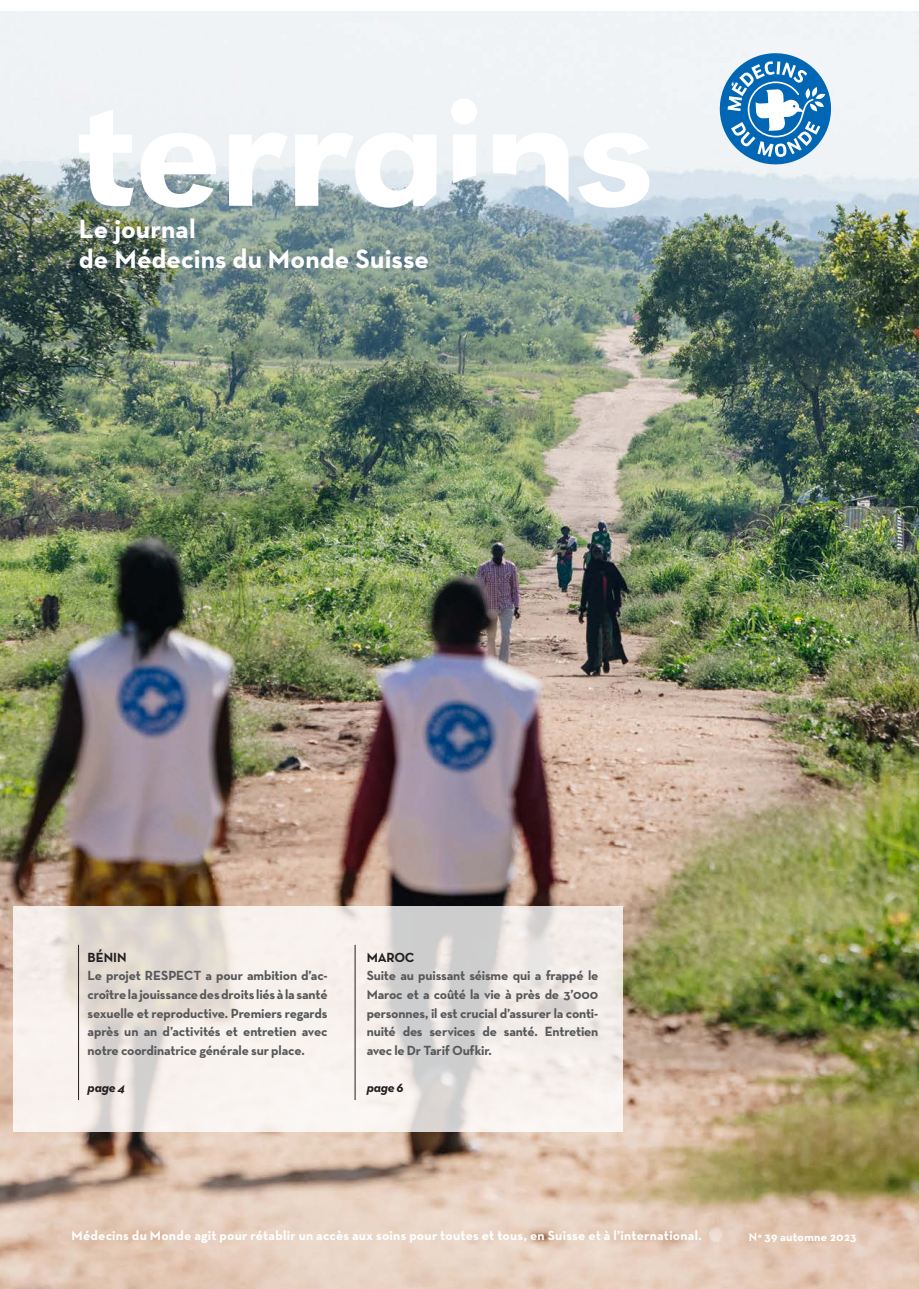
<style>
.page{position:relative;width:919px;height:1289px;background:#fff}
.page>*{position:absolute;margin:0;border:0;box-sizing:border-box;transform-origin:0 0}
.t1{font:700 27px/30px "Neutra Text";letter-spacing:.005em;color:#fff}
.t2{font:700 13.5px/18.6px "Neutra Text";letter-spacing:-.015em;color:#57585a;text-align:justify}
.t3{font:700 13.5px "Neutra Text";letter-spacing:.015em;color:#fff}
.t4{font:700 13.5px "Neutra Text";letter-spacing:-.01em;color:#231f20}
.t5{font:italic 700 13.5px "Neutra Text";letter-spacing:-.015em;color:#231f20}
.t6{font:700 12px "Neutra Text";letter-spacing:.025em;color:#fff}
</style>
<div class="page">
<img style="left:0;top:11px;width:918px;height:1277px">
<svg style="left:13px;top:905px;width:609px;height:226px;fill:#f5eeea"></svg>
<hr style="left:78px;top:944px;width:1px;height:156px;background:#231f20">
<hr style="left:355px;top:944px;width:1px;height:156px;background:#231f20">
<svg style="left:79px;top:99px;width:570px;height:109px"></svg>
<svg style="left:719px;top:53px;width:111px;height:111px"></svg>
<h1 class="t1" style="left:79px;top:212px;width:351px">Le journal<br>de Médecins du Monde Suisse</h1>
<p class="t4" style="left:88px;top:948px;width:41px">BÉNIN</p>
<p class="t2" style="left:88px;top:966px;width:241px">Le projet RESPECT a pour ambition d’ac&shy;croître la jouissance des droits liés à la santé sexuelle et reproductive. Premiers regards après un an d’activités et entretien avec notre coordinatrice générale sur place.</p>
<p class="t5" style="left:88px;top:1083px;width:39px">page 4</p>
<p class="t4" style="left:366px;top:948px;width:49px">MAROC</p>
<p class="t2" style="left:366px;top:966px;width:233px">Suite au puissant séisme qui a frappé le Maroc et a coûté la vie à près de 3’000 personnes, il est crucial d’assurer la conti&shy;nuité des services de santé. Entretien avec le Dr Tarif Oufkir.</p>
<p class="t5" style="left:366px;top:1083px;width:38px">page 6</p>
<p class="t3" style="left:72px;top:1226px;width:631px">Médecins du Monde agit pour rétablir un accès aux soins pour toutes et tous, en Suisse et à l’international.</p>
<p class="t6" style="left:748px;top:1229px;width:109px">N° 39 automne 2023</p>
</div>
